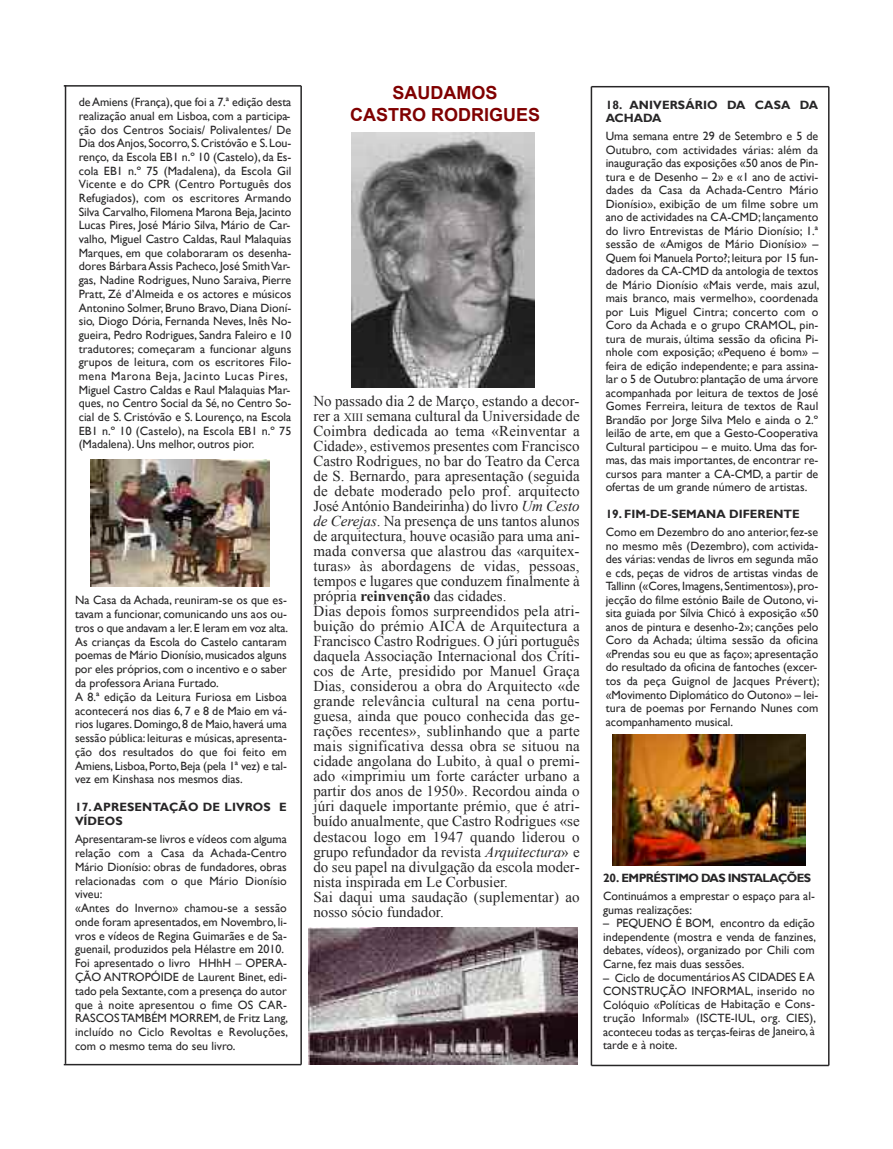
<style>
.page{position:relative;width:893px;height:1149px;background:#fff}
.page>*{position:absolute;margin:0;border:0;box-sizing:border-box;transform-origin:0 0}
.t1{font:700 18px/21.6px "Arial";color:#800000;text-align:center}
.t2{font:15px/15px "Times New Roman";letter-spacing:.005em;color:#272627}
.t3{font:12px/13.5px "Gill Sans";color:#272627}
.t4{font:700 12px/13.5px "Gill Sans";color:#272627}
.t5{font:700 12px "Gill Sans";letter-spacing:-.05em;color:#272627}
.s1{font-family:"Times New Roman"}
.s2{font-size:11.25px}
.s3{font-style:italic}
.s4{font-weight:700}
</style>
<div class="page">
<hr style="left:591px;top:1064px;width:238px;height:1px;background:#272627">
<hr style="left:591px;top:86px;width:238px;height:1px;background:#272627">
<hr style="left:591px;top:87px;width:1px;height:978px;background:#272627">
<hr style="left:828px;top:87px;width:1px;height:978px;background:#272627">
<hr style="left:64px;top:1063px;width:237px;height:1px;background:#272627">
<hr style="left:64px;top:85px;width:237px;height:2px;background:#272627">
<hr style="left:65px;top:85px;width:1px;height:978px;background:#272627">
<hr style="left:300px;top:86px;width:2px;height:978px;background:#272627">
<img style="left:90px;top:459px;width:179px;height:127px">
<img style="left:612px;top:734px;width:194px;height:131px">
<img style="left:352px;top:133px;width:182px;height:254px">
<img style="left:308px;top:927px;width:270px;height:137px">
<p class="t3" style="left:79px;top:95px;width:214px">deAmiens (França), que foi a 7.ª edição desta realização anual em Lisboa, com a participa&shy;ção dos Centros Sociais/ Polivalentes/ De Dia dosAnjos, Socorro, S.Cristóvão e S. Lou&shy;renço, da Escola EB1 n.º 10 (Castelo), da Es&shy;cola EB1 n.º 75 (Madalena), da Escola Gil Vicente e do CPR (Centro Português dos Refugiados), com os escritores Armando Silva Carvalho, Filomena Marona Beja, Jacinto Lucas Pires, José Mário Silva, Mário de Car&shy;valho, Miguel Castro Caldas, Raul Malaquias Marques, em que colaboraram os desenha&shy;dores BárbaraAssis Pacheco, José SmithVar&shy;gas, Nadine Rodrigues, Nuno Saraiva, Pierre Pratt, Zé d’Almeida e os actores e músicos Antonino Solmer,Bruno Bravo,Diana Dioní&shy;sio, Diogo Dória, Fernanda Neves, Inês No&shy;gueira, Pedro Rodrigues, Sandra Faleiro e 10 tradutores; começaram a funcionar alguns grupos de leitura, com os escritores Filo&shy;mena Marona Beja, Jacinto Lucas Pires, Miguel Castro Caldas e Raul Malaquias Mar&shy;ques, no Centro Social da Sé, no Centro So&shy;cial de S. Cristóvão e S. Lourenço, na Escola EB1 n.º 10 (Castelo), na Escola EB1 n.º 75 (Madalena). Uns melhor, outros pior.</p>
<p class="t3" style="left:75px;top:593px;width:215px">Na Casa da Achada, reuniram-se os que es&shy;tavam a funcionar, comunicando uns aos ou&shy;tros o que andavam a ler. E leram em voz alta.<br>As crianças da Escola do Castelo cantaram poemas de Mário Dionísio,musicados alguns por eles próprios, com o incentivo e o saber da professora Ariana Furtado.<br>A 8.ª edição da Leitura Furiosa em Lisboa acontecerá nos dias 6, 7 e 8 de Maio em vá&shy;rios lugares.Domingo, 8 de Maio, haverá uma sessão pública: leituras e músicas, apresenta&shy;ção dos resultados do que foi feito em Amiens, Lisboa, Porto,Beja (pela 1ª vez) e tal&shy;vez em Kinshasa nos mesmos dias.</p>
<p class="t4" style="left:75px;top:799px;width:213px">17. APRESENTAÇÃO DE LIVROS E<br>VÍDEOS</p>
<p class="t3" style="left:75px;top:831px;width:215px">Apresentaram-se livros e vídeos com alguma relação com a Casa da Achada-Centro Mário Dionísio: obras de fundadores, obras relacionadas com o que Mário Dionísio viveu:<br>«Antes do Inverno» chamou-se a sessão onde foram apresentados, em Novembro, li&shy;vros e vídeos de Regina Guimarães e de Sa&shy;guenail, produzidos pela Hélastre em 2010.<br>Foi apresentado o livro HHhH <span class="s1">–</span> OPERA-ÇÃO ANTROPÓIDE de Laurent Binet, edi&shy;tado pela Sextante, com a presença do autor que à noite apresentou o fime OS CAR-RASCOSTAMBÉM MORREM, de Fritz Lang, incluído no Ciclo Revoltas e Revoluções, com o mesmo tema do seu livro.</p>
<h1 class="t1" style="left:350px;top:82px;width:192px">SAUDAMOS<br>CASTRO RODRIGUES</h1>
<p class="t2" style="left:313px;top:393px;width:268px">No passado dia 2 de Março, estando a decor&shy;rer a <span class="s2">xIII</span> semana cultural da Universidade de Coimbra dedicada ao tema «Reinventar a Cidade», estivemos presentes com Francisco Castro Rodrigues, no bar do Teatro da Cerca de S. Bernardo, para apresentação (seguida de debate moderado pelo prof. arquitecto José António Bandeirinha) do livro <span class="s3">Um Cesto de Cerejas</span>. Na presença de uns tantos alunos de arquitectura, houve ocasião para uma ani&shy;mada conversa que alastrou das «arquitex&shy;turas» às abordagens de vidas, pessoas, tempos e lugares que conduzem finalmente à própria <span class="s4">reinvenção</span> das cidades.<br>Dias depois fomos surpreendidos pela atri&shy;buição do prémio AICA de Arquitectura a Francisco Castro Rodrigues. O júri português daquela Associação Internacional dos Críti&shy;cos de Arte, presidido por Manuel Graça Dias, considerou a obra do Arquitecto «de grande relevância cultural na cena portu&shy;guesa, ainda que pouco conhecida das ge&shy;rações recentes», sublinhando que a parte mais significativa dessa obra se situou na cidade angolana do Lubito, à qual o premi&shy;ado «imprimiu um forte carácter urbano a partir dos anos de 1950». Recordou ainda o júri daquele importante prémio, que é atri&shy;buído anualmente, que Castro Rodrigues «se destacou logo em 1947 quando liderou o grupo refundador da revista <span class="s3">Arquitectura</span>» e do seu papel na divulgação da escola moder&shy;nista inspirada em Le Corbusier.<br>Sai daqui uma saudação (suplementar) ao nosso sócio fundador.</p>
<p class="t4" style="left:606px;top:97px;width:214px">18. ANIVERSÁRIO DA CASA DA<br>ACHADA</p>
<p class="t3" style="left:606px;top:129px;width:215px">Uma semana entre 29 de Setembro e 5 de Outubro, com actividades várias: além da inauguração das exposições «50 anos de Pin&shy;tura e de Desenho – 2» e «1 ano de activi&shy;dades da Casa da Achada-Centro Mário Dionísio», exibição de um filme sobre um ano de actividades na CA-CMD; lançamento do livro Entrevistas de Mário Dionísio; 1.ª sessão de «Amigos de Mário Dionísio» – Quem foi Manuela Porto?; leitura por 15 fun&shy;dadores da CA-CMD da antologia de textos de Mário Dionísio «Mais verde, mais azul, mais branco, mais vermelho», coordenada por Luis Miguel Cintra; concerto com o Coro da Achada e o grupo CRAMOL, pin&shy;tura de murais, última sessão da oficina Pi&shy;nhole com exposição; «Pequeno é bom» – feira de edição independente; e para assina&shy;lar o 5 de Outubro: plantação de uma árvore acompanhada por leitura de textos de José Gomes Ferreira, leitura de textos de Raul Brandão por Jorge Silva Melo e ainda o 2.º leilão de arte, em que a Gesto-Cooperativa Cultural participou – e muito. Uma das for&shy;mas, das mais importantes, de encontrar re&shy;cursos para manter a CA-CMD, a partir de ofertas de um grande número de artistas.</p>
<p class="t4" style="left:606px;top:507px;width:196px">19. FIM-DE-SEMANA DIFERENTE</p>
<p class="t3" style="left:606px;top:525px;width:215px">Como em Dezembro do ano anterior, fez-se no mesmo mês (Dezembro), com activida&shy;des várias: vendas de livros em segunda mão e cds, peças de vidros de artistas vindas de Tallinn («Cores, Imagens, Sentimentos»), pro&shy;jecção do filme estónio Baile de Outono, vi&shy;sita guiada por Sílvia Chicó à exposição «50 anos de pintura e desenho-2»; canções pelo Coro da Achada; última sessão da oficina «Prendas sou eu que as faço»; apresentação do resultado da oficina de fantoches (excer&shy;tos da peça Guignol de Jacques Prévert); «Movimento Diplomático do Outono» – lei&shy;tura de poemas por Fernando Nunes com acompanhamento musical.</p>
<p class="t5" style="left:603px;top:871px;width:210px">20. EMPRÉSTIMO DAS INSTALAÇÕES</p>
<p class="t3" style="left:603px;top:889px;width:213px">Continuámos a emprestar o espaço para al&shy;gumas realizações:</p>
<p class="t3" style="left:603px;top:916px;width:215px;text-align:justify">– PEQUENO É BOM, encontro da edição independente (mostra e venda de fanzines, debates, vídeos), organizado por Chili com Carne, fez mais duas sessões.</p>
<p class="t3" style="left:603px;top:970px;width:215px;text-align:justify">– Ciclo de documentáriosAS CIDADES EA CONSTRUÇÃO INFORMAL, inserido no Colóquio «Políticas de Habitação e Cons&shy;trução Informal» (ISCTE-IUL, org. CIES), aconteceu todas as terças-feiras de Janeiro, à tarde e à noite.</p>
</div>
